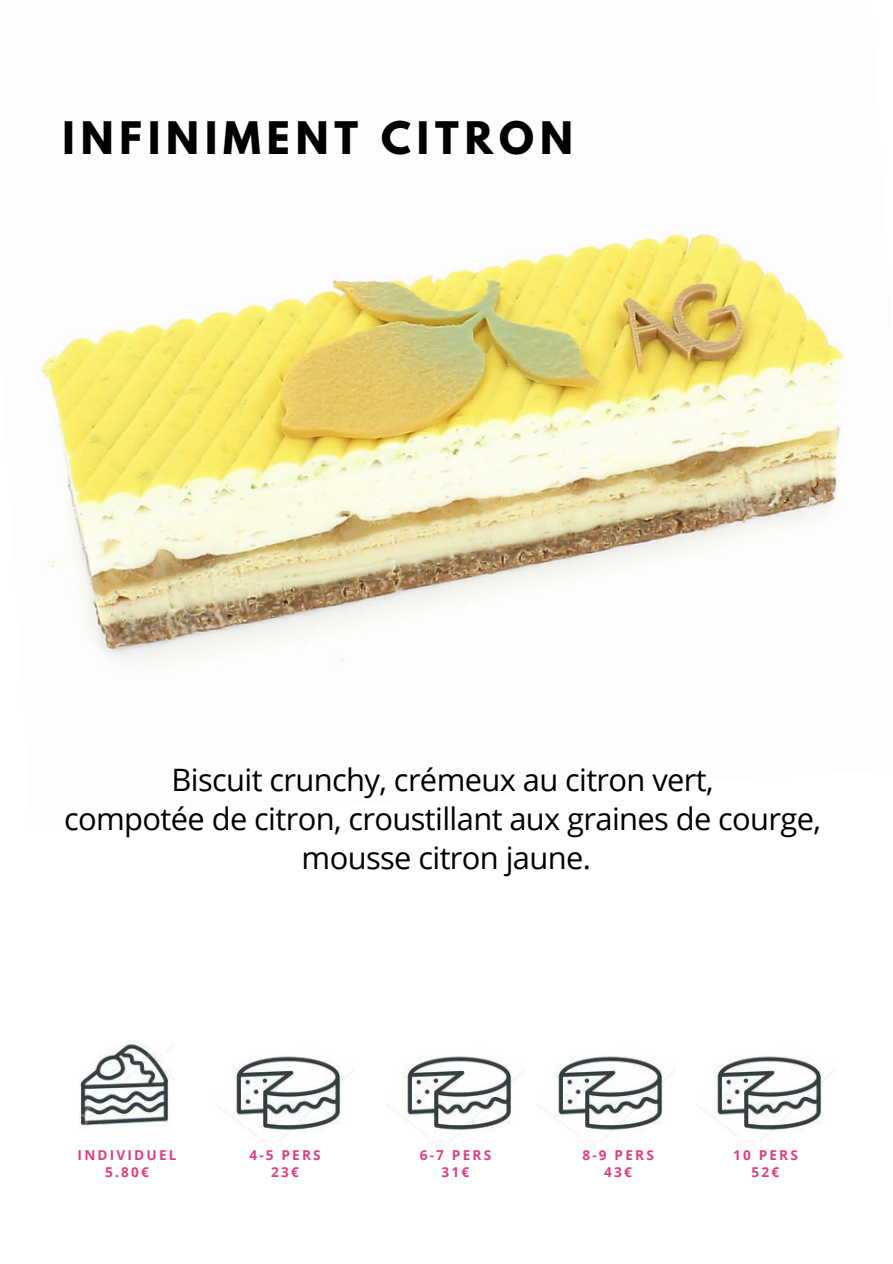
<style>
.page{position:relative;width:893px;height:1264px;background:#fff}
.page>*{position:absolute;margin:0;border:0;box-sizing:border-box;transform-origin:0 0}
.t1{font:700 39.75px "League Spartan";letter-spacing:.15em;color:#000}
.t2{font:30.9px "Open Sans";letter-spacing:-.02em;color:#000}
.t3{font:700 13.65px "Open Sans";letter-spacing:.16em;color:#df3f7f}
</style>
<div class="page">
<img style="left:41px;top:233px;width:803px;height:431px">
<img style="left:216px;top:1056px;width:138px;height:81px">
<img style="left:387px;top:1056px;width:137px;height:81px">
<img style="left:538px;top:1056px;width:137px;height:81px">
<img style="left:697px;top:1056px;width:137px;height:81px">
<img style="left:80px;top:1042px;width:92px;height:86px">
<p class="t1" style="left:63px;top:118px;width:512px">INFINIMENT CITRON</p>
<p class="t2" style="left:171px;top:758px;width:543px">Biscuit crunchy, crémeux au citron vert,</p>
<p class="t2" style="left:64px;top:797px;width:758px">compotée de citron, croustillant aux graines de courge,</p>
<p class="t2" style="left:301px;top:836px;width:291px">mousse citron jaune.</p>
<p class="t3" style="left:78px;top:1145px;width:100px">INDIVIDUEL</p>
<p class="t3" style="left:105px;top:1161px;width:45px">5.80€</p>
<p class="t3" style="left:249px;top:1145px;width:73px">4-5 PERS</p>
<p class="t3" style="left:271px;top:1161px;width:29px">23€</p>
<p class="t3" style="left:420px;top:1145px;width:73px">6-7 PERS</p>
<p class="t3" style="left:441px;top:1161px;width:29px">31€</p>
<p class="t3" style="left:582px;top:1145px;width:73px">8-9 PERS</p>
<p class="t3" style="left:604px;top:1161px;width:29px">43€</p>
<p class="t3" style="left:733px;top:1145px;width:66px">10 PERS</p>
<p class="t3" style="left:751px;top:1161px;width:29px">52€</p>
</div>
